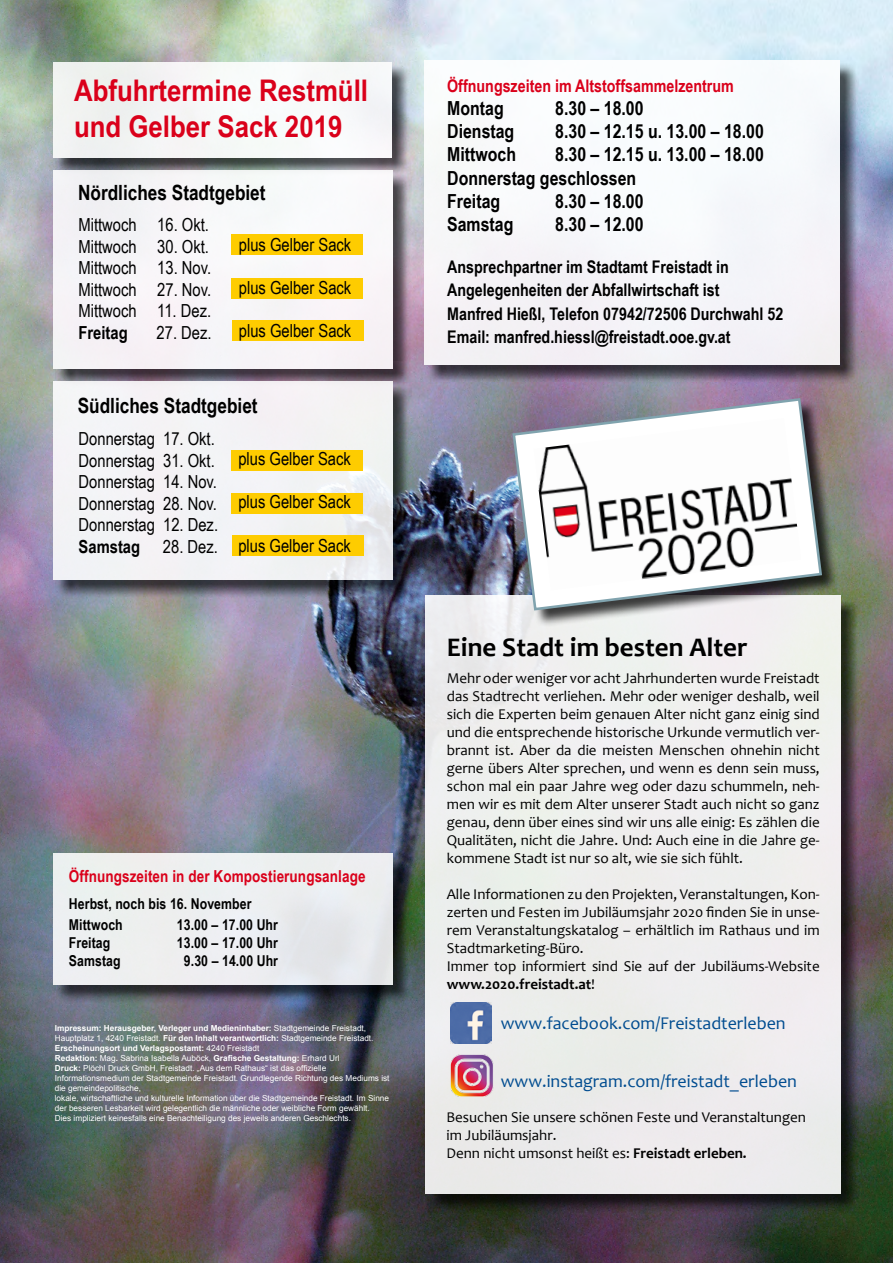
<style>
.page{position:relative;width:893px;height:1263px;background:#fff}
.page>*{position:absolute;margin:0;border:0;box-sizing:border-box;transform-origin:0 0}
.t1{font:700 29.85px/35.8px "Arial Narrow";color:#da001a;scale:1.06 1}
.t2{font:700 27px "Candara";color:#000}
.t3{font:700 21px "Arial Narrow";color:#000}
.t4{font:700 19.35px/23.2px "Arial Narrow";color:#000}
.t5{font:18px/21.6px "Arial Narrow";color:#000}
.t6{font:18px "Candara";color:#004c90}
.t7{font:700 18px "Arial Narrow";color:#000}
.t8{font:700 17.4px/23.2px "Arial Narrow";color:#000}
.t9{font:700 17.4px "Arial Narrow";color:#da001a}
.t10{font:700 16.5px "Arial Narrow";letter-spacing:.005em;color:#da001a}
.t11{font:15px/18px "Candara";color:#000}
.t12{font:700 15px/21px "Arial Narrow";letter-spacing:.005em;color:#000}
.t13{font:8.25px/9.9px "Arial";color:#fff}
.s1{font-weight:700}
</style>
<div class="page">
<img style="left:0;top:0;width:893px;height:1263px">
<div style="left:426px;top:62px;width:433px;height:322px;background:#000;opacity:.75"></div>
<div style="left:424px;top:60px;width:416px;height:305px;background:#f6f8fa"></div>
<div style="left:55px;top:855px;width:356px;height:148px;background:#000;opacity:.75"></div>
<div style="left:53px;top:853px;width:339px;height:131px;background:#edefef"></div>
<div style="left:55px;top:64px;width:356px;height:112px;background:#000;opacity:.75"></div>
<div style="left:53px;top:62px;width:338px;height:96px;background:#f6f7f7"></div>
<div style="left:55px;top:171px;width:356px;height:216px;background:#000;opacity:.75"></div>
<div style="left:53px;top:170px;width:339px;height:199px;background:#f7f4f8"></div>
<div style="left:231px;top:234px;width:132px;height:21px;background:#fecc00"></div>
<div style="left:231px;top:279px;width:132px;height:20px;background:#fecc00"></div>
<div style="left:232px;top:321px;width:132px;height:20px;background:#fecc00"></div>
<div style="left:55px;top:383px;width:356px;height:216px;background:#000;opacity:.75"></div>
<div style="left:53px;top:381px;width:339px;height:199px;background:#f3f3f5"></div>
<div style="left:231px;top:450px;width:132px;height:20px;background:#fecc00"></div>
<div style="left:231px;top:493px;width:132px;height:20px;background:#fecc00"></div>
<div style="left:232px;top:535px;width:132px;height:20px;background:#fecc00"></div>
<div style="left:427px;top:597px;width:433px;height:616px;background:#000;opacity:.75"></div>
<div style="left:425px;top:595px;width:416px;height:599px;background:#eeeded"></div>
<img style="left:450px;top:1054px;width:44px;height:43px">
<img style="left:451px;top:1002px;width:41px;height:41px">
<div style="left:513px;top:399px;width:326px;height:229px;background:#000;opacity:.75"></div>
<img style="left:511px;top:397px;width:312px;height:215px">
<img style="left:534px;top:418px;width:267px;height:172px">
<h1 class="t1" style="left:74px;top:72px;width:279px">Abfuhrtermine Restmüll und Gelber Sack 2019</h1>
<h3 class="t3" style="left:78px;top:180px;width:189px">Nördliches Stadtgebiet</h3>
<p class="t5" style="left:78px;top:213px;width:134px">Mittwoch 16. Okt.<br>Mittwoch 30. Okt.<br>Mittwoch 13. Nov.<br>Mittwoch 27. Nov.<br>Mittwoch 11. Dez.</p>
<p class="t7" style="left:78px;top:322px;width:51px">Freitag</p>
<p class="t5" style="left:157px;top:321px;width:56px">27. Dez.</p>
<p class="t5" style="left:239px;top:233px;width:114px">plus Gelber Sack</p>
<p class="t5" style="left:239px;top:276px;width:114px">plus Gelber Sack</p>
<p class="t5" style="left:239px;top:319px;width:114px">plus Gelber Sack</p>
<h3 class="t3" style="left:78px;top:393px;width:181px">Südliches Stadtgebiet</h3>
<p class="t5" style="left:238px;top:447px;width:114px">plus Gelber Sack</p>
<p class="t5" style="left:238px;top:491px;width:114px">plus Gelber Sack</p>
<p class="t5" style="left:238px;top:534px;width:114px">plus Gelber Sack</p>
<p class="t5" style="left:79px;top:427px;width:141px">Donnerstag 17. Okt.<br>Donnerstag 31. Okt.<br>Donnerstag 14. Nov.<br>Donnerstag 28. Nov.<br>Donnerstag 12. Dez.</p>
<p class="t7" style="left:79px;top:536px;width:63px">Samstag</p>
<p class="t5" style="left:163px;top:535px;width:56px">28. Dez.</p>
<p class="t10" style="left:69px;top:867px;width:298px">Öffnungszeiten in der Kompostierungsanlage</p>
<p class="t12" style="left:69px;top:893px;width:184px">Herbst, noch bis 16. November<br>Mittwoch</p>
<p class="t12" style="left:177px;top:914px;width:103px">13.00 – 17.00 Uhr</p>
<p class="t12" style="left:69px;top:932px;width:43px">Freitag</p>
<p class="t12" style="left:177px;top:932px;width:103px">13.00 – 17.00 Uhr</p>
<p class="t12" style="left:69px;top:950px;width:53px">Samstag</p>
<p class="t12" style="left:184px;top:950px;width:96px">9.30 – 14.00 Uhr</p>
<p class="t13" style="left:55px;top:1024px;width:336px"><span class="s1">Impressum: Herausgeber, Verleger und Medieninhaber:</span> Stadtgemeinde Freistadt, Hauptplatz 1, 4240 Freistadt. <span class="s1">Für den Inhalt verantwortlich:</span> Stadtgemeinde Freistadt.<br><span class="s1">Erscheinungsort und Verlagspostamt:</span> 4240 Freistadt<br><span class="s1">Redaktion:</span> Mag<span class="s1">.</span> Sabrina Isabella Auböck, <span class="s1">Grafische Gestaltung:</span> Erhard Url<br><span class="s1">Druck:</span> Plöchl Druck GmbH, Freistadt. „Aus dem Rathaus“ ist das offizielle Informationsmedium der Stadtgemeinde Freistadt. Grundlegende Richtung des Mediums ist die gemeindepolitische,<br>lokale, wirtschaftliche und kulturelle Information über die Stadtgemeinde Freistadt. Im Sinne der besseren Lesbarkeit wird gelegentlich die männliche oder weibliche Form gewählt.<br>Dies impliziert keinesfalls eine Benachteiligung des jeweils anderen Geschlechts.</p>
<p class="t9" style="left:447px;top:75px;width:288px">Öffnungszeiten im Altstoffsammelzentrum</p>
<p class="t4" style="left:447px;top:96px;width:58px">Montag</p>
<p class="t4" style="left:555px;top:96px;width:90px">8.30 – 18.00</p>
<p class="t4" style="left:447px;top:120px;width:69px">Dienstag</p>
<p class="t4" style="left:555px;top:120px;width:210px">8.30 – 12.15 u. 13.00 – 18.00</p>
<p class="t4" style="left:447px;top:143px;width:70px">Mittwoch</p>
<p class="t4" style="left:447px;top:143px;width:318px;text-indent:108px">8.30 – 12.15 u. 13.00 – 18.00<br>Donnerstag geschlossen<br>Freitag</p>
<p class="t4" style="left:555px;top:189px;width:90px">8.30 – 18.00</p>
<p class="t4" style="left:447px;top:213px;width:68px">Samstag</p>
<p class="t4" style="left:555px;top:213px;width:90px">8.30 – 12.00</p>
<p class="t8" style="left:447px;top:255px;width:338px">Ansprechpartner im Stadtamt Freistadt in Angelegenheiten der Abfallwirtschaft ist<br>Manfred Hießl, Telefon 07942/72506 Durchwahl 52<br>Email: manfred.hiessl@freistadt.ooe.gv.at</p>
<h2 class="t2" style="left:447px;top:631px;width:302px">Eine Stadt im besten Alter</h2>
<p class="t11" style="left:447px;top:669px;width:374px;text-align:justify">Mehr oder weniger vor acht Jahrhunderten wurde Freistadt das Stadtrecht verliehen. Mehr oder weniger deshalb, weil sich die Experten beim genauen Alter nicht ganz einig sind und die entsprechende historische Urkunde vermutlich ver&shy;brannt ist. Aber da die meisten Menschen ohnehin nicht gerne übers Alter sprechen, und wenn es denn sein muss, schon mal ein paar Jahre weg oder dazu schummeln, neh&shy;men wir es mit dem Alter unserer Stadt auch nicht so ganz genau, denn über eines sind wir uns alle einig: Es zählen die Qualitäten, nicht die Jahre. Und: Auch eine in die Jahre ge&shy;kommene Stadt ist nur so alt, wie sie sich fühlt.</p>
<p class="t11" style="left:447px;top:885px;width:374px">Alle Informationen zu den Projekten, Veranstaltungen, Kon&shy;zerten und Festen im Jubiläumsjahr 2020 finden Sie in unse&shy;rem Veranstaltungskatalog – erhältlich im Rathaus und im Stadtmarketing-Büro.<br>Immer top informiert sind Sie auf der Jubiläums-Website <span class="s1">www.2020.freistadt.at</span>!</p>
<p class="t6" style="left:501px;top:1012px;width:286px">www.facebook.com/Freistadterleben</p>
<p class="t6" style="left:501px;top:1070px;width:298px">www.instagram.com/freistadt_erleben</p>
<p class="t11" style="left:446px;top:1108px;width:361px">Besuchen Sie unsere schönen Feste und Veranstaltungen im Jubiläumsjahr.<br>Denn nicht umsonst heißt es: <span class="s1">Freistadt erleben.</span></p>
</div>
